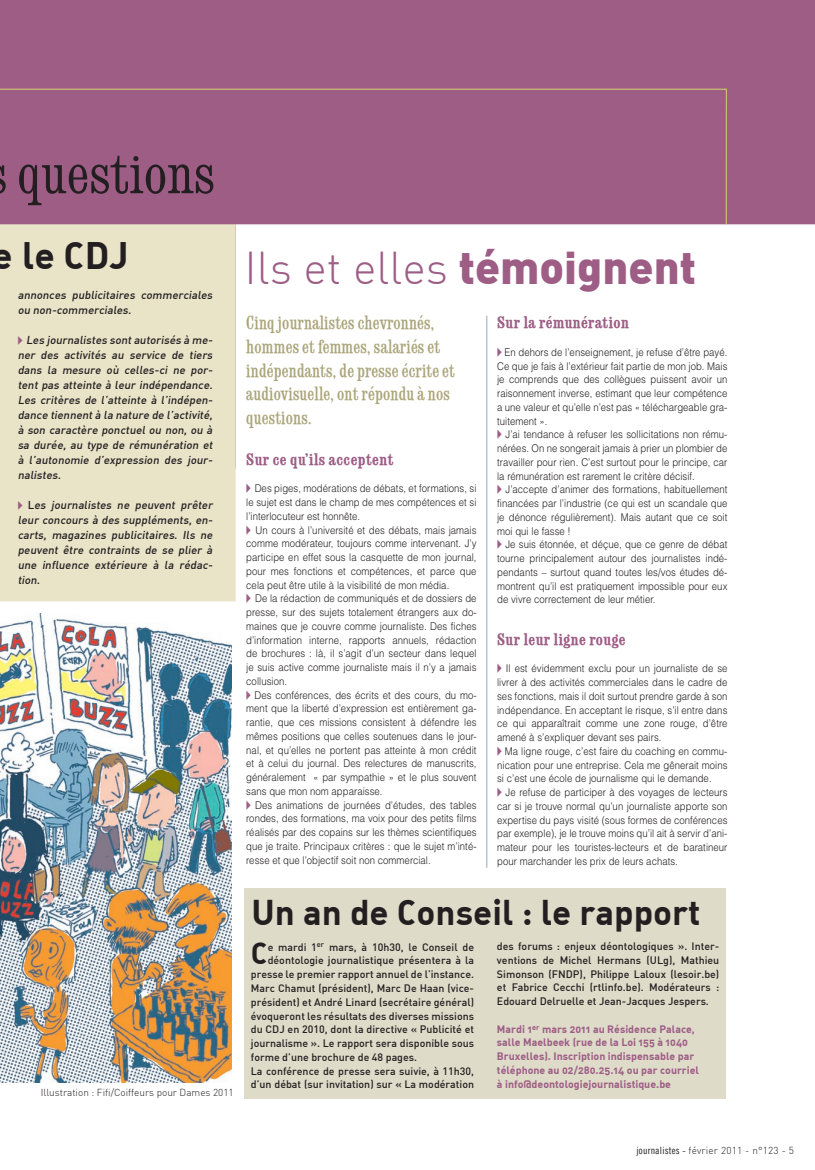
<style>
.page{position:relative;width:815px;height:1170px;background:#fff}
.page>*{position:absolute;margin:0;border:0;box-sizing:border-box;transform-origin:0 0}
.t1{font:300 condensed 60px "Consort RR";color:#231f20}
.t2{font:300 45px "DIN";color:#9d5d85}
.t3{font:700 37.5px "DIN Alternate";color:#231f20}
.t4{font:700 35px "DIN Alternate";color:#231f20}
.t5{font:700 30px "DIN Alternate";color:#231f20}
.t6{font:20px/23.8px "Consort RR Medium Condensed";letter-spacing:.005em;color:#aaa57a;scale:.9 1}
.t7{font:17.5px "Consort RR Bold Condensed";letter-spacing:.02em;color:#9d5d85}
.t8{font:italic 500 11.25px/15px "DIN";color:#231f20;text-align:justify}
.t9{font:300 10.62px/13.8px "Helvetica LT Std";letter-spacing:.005em;color:#231f20;scale:.9 1}
.t10{font:500 10.62px/13.8px "DIN";color:#231f20;text-align:justify}
.t11{font:700 10.62px/13.8px "DIN Alternate";color:#9d5d85}
.t12{font:300 10px "DIN";color:#231f20}
.t13{font:300 10px "DIN";letter-spacing:.02em;color:#231f20}
.s1{font-family:"European Pi Three";font-weight:400;font-style:normal;font-size:10px;color:#9d5d85}
.s2{font-style:normal}
.s3{font-weight:900}
.s4{font-family:"European Pi Three";font-weight:400;color:#9d5d85}
.s5{font-family:"Trade Gothic LT Com Cn 18";font-weight:400}
</style>
<div class="page">
<div style="left:244px;top:888px;width:482px;height:210px;background:#dedbc9"></div>
<svg style="left:0;top:0;width:815px;height:469px;fill:#9d5d85"></svg>
<svg style="left:0;top:88px;width:728px;height:351px"></svg>
<div style="left:0;top:224px;width:236px;height:377px;background:#e9e3c8"></div>
<hr style="left:486px;top:316px;width:1px;height:551px;background:#96a8bc">
<img style="left:0;top:613px;width:232px;height:469px">
<h1 class="t1" style="left:17px;top:140px;width:199px">questions</h1>
<h3 class="t3" style="left:-7px;top:230px;width:137px">e le CDJ</h3>
<p class="t8" style="left:18px;top:287px;width:199px">annonces publicitaires commerciales ou non-commerciales.</p>
<p class="t8" style="left:18px;top:332px;width:199px"><span class="s1">A</span> Les journalistes sontautorisés à me&shy;ner des activités au service de tiers dans la mesure où celles-ci ne por&shy;tent pas atteinte à leur indépendance.<br>Les critères de l’atteinte à l’indépen&shy;dance tiennentà la nature de l’activité, à son caractère ponctuel ou non, ou à sa durée, au type de rémunération et à l’autonomie d’expression des jour&shy;nalistes.</p>
<p class="t8" style="left:18px;top:497px;width:199px"><span class="s1">A</span> <span class="s2">L</span> es journalistes ne peuvent prêter leur concours à des suppléments, en&shy;carts, magazines publicitaires. Ils ne peuvent être contraints de se plier à une influence extérieure à la rédac&shy;tion.</p>
<p class="t12" style="left:41px;top:1086px;width:194px">Illustration : Fifi/Coiffeurs pour Dames 2011</p>
<h2 class="t2" style="left:244px;top:240px;width:453px">Ils et elles <span class="s3">témoignent</span></h2>
<h3 class="t7" style="left:497px;top:312px;width:133px">Sur la rémunération</h3>
<p class="t9" style="left:497px;top:345px;width:257px"><span class="s4">A</span> En dehors de l’enseignement, je refuse d’être payé.<br>Ce que je fais à l’extérieur fait partie de mon job. Mais je comprends que des collègues puissent avoir un raisonnement inverse, estimant que leur compétence a une valeur et qu’elle n’est pas « téléchargeable gra&shy;tuitement ».<br><span class="s4">A</span> J’ai tendance à refuser les sollicitations non rému&shy;nérées. On ne songerait jamais à prier un plombier de travailler pour rien. C’est surtout pour le principe, car la rémunération est rarement le critère décisif.<br><span class="s4">A</span> J’accepte d’animer des formations, habituellement financées par l’industrie (ce qui est un scandale que je dénonce régulièrement). Mais autant que ce soit moi qui le fasse !<br><span class="s4">A</span> Je suis étonnée, et déçue, que ce genre de débat tourne principalement autour des journalistes indé&shy;pendants – surtout quand toutes les/vos études dé&shy;montrent qu’il est pratiquement impossible pour eux de vivre correctement de leur métier.</p>
<h3 class="t7" style="left:497px;top:629px;width:130px">Sur leur ligne rouge</h3>
<p class="t9" style="left:497px;top:661px;width:257px"><span class="s4">A</span> Il est évidemment exclu pour un journaliste de se livrer à des activités commerciales dans le cadre de ses fonctions, mais il doit surtout prendre garde à son indépendance. En acceptant le risque, s’il entre dans ce qui apparaîtrait comme une zone rouge, d’être amené à s’expliquer devant ses pairs.<br><span class="s4">A</span> Ma ligne rouge, c’est faire du coaching en commu&shy;nication pour une entreprise. Cela me gênerait moins si c’est une école de journalisme qui le demande.<br><span class="s4">A</span> Je refuse de participer à des voyages de lecteurs car si je trouve normal qu’un journaliste apporte son expertise du pays visité (sous formes de conférences par exemple), je le trouve moins qu’il ait à servir d’ani&shy;mateur pour les touristes-lecteurs et de baratineur pour marchander les prix de leurs achats.</p>
<h3 class="t6" style="left:246px;top:311px;width:233px">Cinq journalistes chevronnés, hommes et femmes, salariés et indépendants, de presse écrite et audiovisuelle, ont répondu à nos questions.</h3>
<h3 class="t7" style="left:246px;top:449px;width:149px">Sur ce qu’ils acceptent</h3>
<p class="t9" style="left:246px;top:481px;width:257px"><span class="s4">A</span> Des piges, modérations de débats, et formations, si le sujet est dans le champ de mes compétences et si l’interlocuteur est honnête.<br><span class="s4">A</span> Un cours à l’université et des débats, mais jamais comme modérateur, toujours comme intervenant. J’y participe en effet sous la casquette de mon journal, pour mes fonctions et compétences, et parce que cela peut être utile à la visibilité de mon média.<br><span class="s4">A</span> De la rédaction de communiqués et de dossiers de presse, sur des sujets totalement étrangers aux do&shy;maines que je couvre comme journaliste. Des fiches d’information interne, rapports annuels, rédaction de brochures : là, il s’agit d’un secteur dans lequel je suis active comme journaliste mais il n’y a jamais collusion.<br><span class="s4">A</span> Des conférences, des écrits et des cours, du mo&shy;ment que la liberté d’expression est entièrement ga&shy;rantie, que ces missions consistent à défendre les mêmes positions que celles soutenues dans le jour&shy;nal, et qu’elles ne portent pas atteinte à mon crédit et à celui du journal. Des relectures de manuscrits, généralement « par sympathie » et le plus souvent sans que mon nom apparaisse.<br><span class="s4">A</span> Des animations de journées d’études, des tables rondes, des formations, ma voix pour des petits films réalisés par des copains sur les thèmes scientifiques que je traite. Principaux critères : que le sujet m’inté&shy;resse et que l’objectif soit non commercial.</p>
<h3 class="t4" style="left:252px;top:888px;width:450px">Un an de Conseil : le rapport</h3>
<h3 class="t5" style="left:251px;top:933px;width:18px">C</h3>
<p class="t10" style="left:268px;top:939px;width:208px">e mardi 1<sup>er</sup> mars, à 10h30, le Conseil de</p>
<p class="t10" style="left:268px;top:953px;width:208px">déontologie journalistique présentera à la</p>
<p class="t10" style="left:251px;top:967px;width:225px">presse le premier rapport annuel de l’instance.</p>
<p class="t10" style="left:251px;top:980px;width:225px">Marc Chamut (président), Marc De Haan (vice-</p>
<p class="t10" style="left:251px;top:994px;width:225px">président) et André Linard (secrétaire général)</p>
<p class="t10" style="left:251px;top:1008px;width:225px">évoqueront les résultats des diverses missions</p>
<p class="t10" style="left:251px;top:1022px;width:225px">du CDJ en 2010, dont la directive « Publicité et</p>
<p class="t10" style="left:251px;top:1035px;width:225px">journalisme ». Le rapport sera disponible sous</p>
<p class="t10" style="left:251px;top:1049px;width:168px">forme d’une brochure de 48 pages.</p>
<p class="t10" style="left:251px;top:1063px;width:225px">La conférence de presse sera suivie, à 11h30,</p>
<p class="t10" style="left:251px;top:1077px;width:225px">d’un débat (sur invitation) sur « La modération</p>
<p class="t10" style="left:497px;top:939px;width:224px">des forums : enjeux déontologiques ». Inter&shy;ventions de Michel Hermans (ULg), Mathieu Simonson (FNDP), Philippe Laloux (lesoir.be) et Fabrice Cecchi (rtlinfo.be). Modérateurs :<br>Edouard Delruelle et Jean-Jacques Jespers.</p>
<p class="t11" style="left:497px;top:1021px;width:204px">Mardi 1<sup>er</sup> mars 2011 au Résidence Palace, salle Maelbeek (rue de la Loi 155 à 1040<br>Bruxelles). Inscription indispensable par téléphone au 02/280.25.14 ou par courriel à info@deontologiejournalistique.be</p>
<p class="t13" style="left:637px;top:1144px;width:151px"><span class="s5">journalistes -</span> février 2011 - n°123 -</p>
</div>
